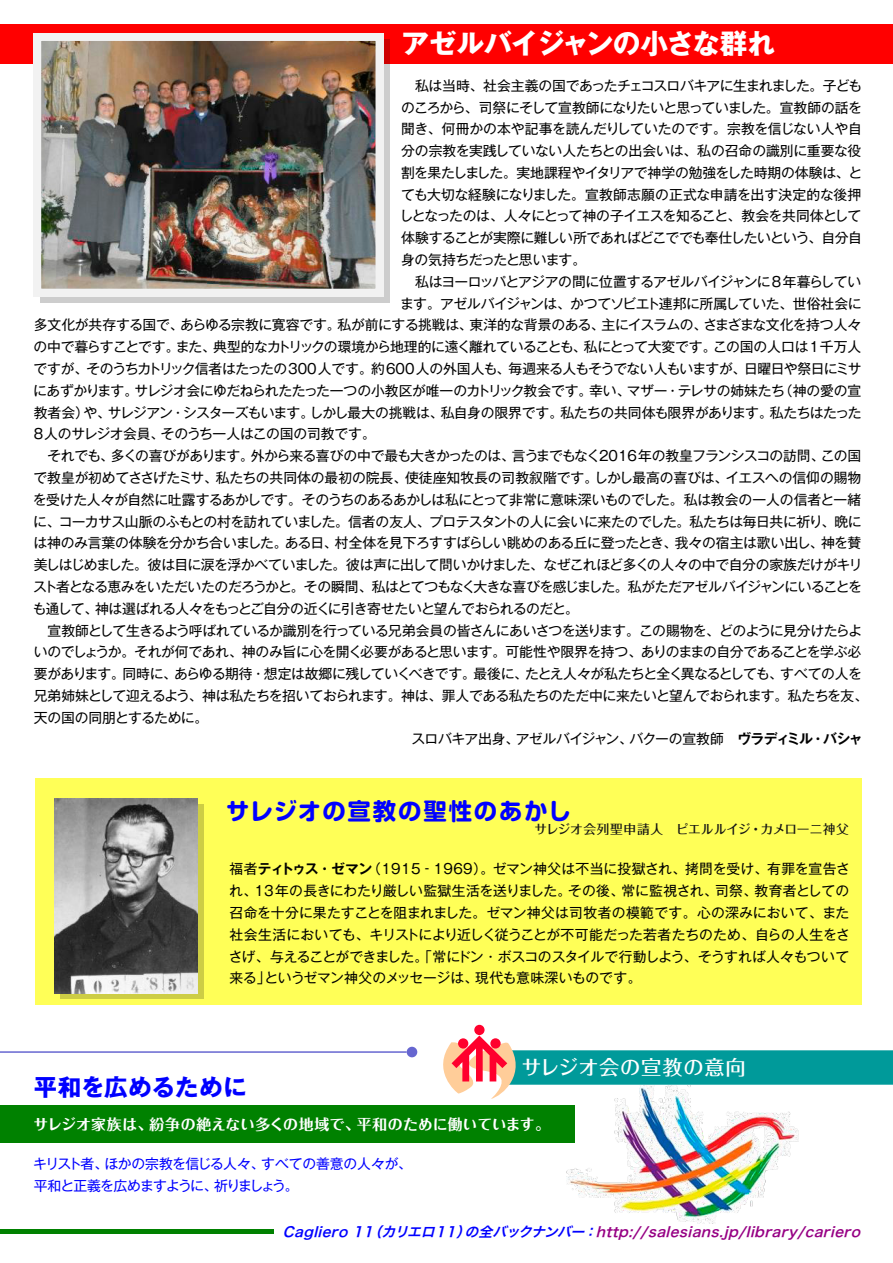
<style>
.page{position:relative;width:893px;height:1263px;background:#fff}
.page>*{position:absolute;margin:0;border:0;box-sizing:border-box;transform-origin:0 0}
.t1{font:700 27.6px "Gothic MB101 Pro";letter-spacing:-.02em;color:#fff}
.t2{font:700 23.4px "Soft Go Std";letter-spacing:.075em;color:#00f}
.t3{font:700 23.4px "Gothic MB101 Pro";letter-spacing:.015em;color:#00f}
.t4{font:500 20.25px "Folk Pro";letter-spacing:.04em;color:#fff}
.t5{font:700 14.85px "Folk Pro";letter-spacing:.005em;color:#fff}
.t6{font:13.8px/21.8px "Gothic MB101 Pro";letter-spacing:-.03em;color:#000;text-align:justify}
.t7{font:13.8px "Gothic MB101 Pro";letter-spacing:-.055em;color:#000}
.t8{font:13.8px "Gothic MB101 Pro";letter-spacing:-.01em;color:#000}
.t9{font:13.8px "Gothic MB101 Pro";letter-spacing:-.06em;color:#000}
.t10{font:italic 13.8px "Hira Kaku Pro W6";color:#960084}
.t11{font:13.8px/21.8px "Gothic MB101 Pro";letter-spacing:-.055em;color:#00f}
.t12{font:13.8px "Gothic MB101 Pro";letter-spacing:-.005em;color:#000}
.t13{font:500 12.75px "Folk Pro";letter-spacing:.005em;color:#151515}
.s1{font-family:"Gothic MB101 Pro De";font-weight:700}
.s2{color:#00f}
</style>
<div class="page">
<div style="left:0;top:1105px;width:575px;height:37px;background:#008100"></div>
<img style="left:566px;top:1099px;width:233px;height:125px">
<div style="left:35px;top:778px;width:826px;height:227px;background:#ffff57"></div>
<hr style="left:0;top:1230px;width:274px;height:4px;background:#008100">
<div style="left:0;top:24px;width:892px;height:40px;background:#f00"></div>
<div style="left:474px;top:1025px;width:10px;height:10px;background:#ff002d;border-radius:50%"></div>
<svg style="left:443px;top:1036px;width:449px;height:63px"></svg>
<hr style="left:0;top:1051px;width:406px;height:2px;background:#6666d0">
<div style="left:406px;top:1047px;width:11px;height:10px;background:#6666d0;border-radius:50%"></div>
<div style="left:60px;top:804px;width:144px;height:195px;background:linear-gradient(to right,#cdcd45,#cdcd45)"></div>
<img style="left:55px;top:798px;width:143px;height:195px">
<svg style="left:40px;top:40px;width:349px;height:263px;background:#d2cccc"></svg>
<img style="left:34px;top:33px;width:349px;height:263px">
<h1 class="t1" style="left:401px;top:21px;width:375px">アゼルバイジャンの小さな群れ</h1>
<p class="t6" style="left:401px;top:73px;width:462px">　私は当時、社会主義の国であったチェコスロバキアに生まれました。子ども</p>
<p class="t7" style="left:401px;top:96px;width:462px">のころから、司祭にそして宣教師になりたいと思っていました。宣教師の話を</p>
<p class="t8" style="left:401px;top:118px;width:462px">聞き、何冊かの本や記事を読んだりしていたのです。宗教を信じない人や自</p>
<p class="t12" style="left:401px;top:139px;width:461px">分の宗教を実践していない人たちとの出会いは、私の召命の識別に重要な役</p>
<p class="t6" style="left:401px;top:160px;width:462px">割を果たしました。実地課程やイタリアで神学の勉強をした時期の体験は、と</p>
<p class="t6" style="left:401px;top:182px;width:461px">ても大切な経験になりました。宣教師志願の正式な申請を出す決定的な後押</p>
<p class="t6" style="left:399px;top:203px;width:463px">しとなったのは、人々にとって神の子イエスを知ること、教会を共同体として</p>
<p class="t6" style="left:401px;top:225px;width:462px">体験することが実際に難しい所であればどこででも奉仕したいという、自分自</p>
<p class="t7" style="left:401px;top:248px;width:187px">身の気持ちだったと思います。</p>
<p class="t6" style="left:401px;top:269px;width:461px">　私はヨーロッパとアジアの間に位置するアゼルバイジャンに8年暮らしてい</p>
<p class="t6" style="left:400px;top:291px;width:463px">ます。アゼルバイジャンは、かつてソビエト連邦に所属していた、世俗社会に</p>
<p class="t6" style="left:34px;top:312px;width:829px">多文化が共存する国で、あらゆる宗教に寛容です。私が前にする挑戦は、東洋的な背景のある、主にイスラムの、さまざまな文化を持つ人々</p>
<p class="t6" style="left:34px;top:334px;width:829px">の中で暮らすことです。また、典型的なカトリックの環境から地理的に遠く離れていることも、私にとって大変です。この国の人口は1千万人</p>
<p class="t6" style="left:34px;top:356px;width:829px">ですが、そのうちカトリック信者はたったの300人です。約600人の外国人も、毎週来る人もそうでない人もいますが、日曜日や祭日にミサ</p>
<p class="t6" style="left:33px;top:378px;width:829px">にあずかります。サレジオ会にゆだねられたたった一つの小教区が唯一のカトリック教会です。幸い、マザー・テレサの姉妹たち（神の愛の宣</p>
<p class="t6" style="left:34px;top:400px;width:829px">教者会）や、サレジアン・シスターズもいます。しかし最大の挑戦は、私自身の限界です。私たちの共同体も限界があります。私たちはたった</p>
<p class="t6" style="left:34px;top:421px;width:344px">8人のサレジオ会員、そのうち一人はこの国の司教です。</p>
<p class="t7" style="left:34px;top:444px;width:829px">　それでも、多くの喜びがあります。外から来る喜びの中で最も大きかったのは、言うまでもなく2016年の教皇フランシスコの訪問、この国</p>
<p class="t8" style="left:34px;top:466px;width:829px">で教皇が初めてささげたミサ、私たちの共同体の最初の院長、使徒座知牧長の司教叙階です。しかし最高の喜びは、イエスへの信仰の賜物</p>
<p class="t6" style="left:33px;top:487px;width:829px">を受けた人々が自然に吐露するあかしです。そのうちのあるあかしは私にとって非常に意味深いものでした。私は教会の一人の信者と一緒</p>
<p class="t6" style="left:33px;top:509px;width:829px">に、コーカサス山脈のふもとの村を訪れていました。信者の友人、プロテスタントの人に会いに来たのでした。私たちは毎日共に祈り、晩に</p>
<p class="t6" style="left:33px;top:530px;width:829px">は神のみ言葉の体験を分かち合いました。ある日、村全体を見下ろすすばらしい眺めのある丘に登ったとき、我々の宿主は歌い出し、神を賛</p>
<p class="t6" style="left:34px;top:552px;width:830px">美しはじめました。彼は目に涙を浮かべていました。彼は声に出して問いかけました、なぜこれほど多くの人々の中で自分の家族だけがキリ</p>
<p class="t9" style="left:33px;top:575px;width:830px">スト者となる恵みをいただいたのだろうかと。その瞬間、私はとてつもなく大きな喜びを感じました。私がただアゼルバイジャンにいることを</p>
<p class="t6" style="left:33px;top:596px;width:547px">も通して、神は選ばれる人々をもっとご自分の近くに引き寄せたいと望んでおられるのだと。</p>
<p class="t6" style="left:34px;top:617px;width:829px">　宣教師として生きるよう呼ばれているか識別を行っている兄弟会員の皆さんにあいさつを送ります。この賜物を、どのように見分けたらよ</p>
<p class="t6" style="left:34px;top:639px;width:829px">いのでしょうか。それが何であれ、神のみ旨に心を開く必要があると思います。可能性や限界を持つ、ありのままの自分であることを学ぶ必</p>
<p class="t6" style="left:34px;top:661px;width:829px">要があります。同時に、あらゆる期待・想定は故郷に残していくべきです。最後に、たとえ人々が私たちと全く異なるとしても、すべての人を</p>
<p class="t6" style="left:34px;top:683px;width:836px">兄弟姉妹として迎えるよう、神は私たちを招いておられます。神は、罪人である私たちのただ中に来たいと望んでおられます。私たちを友、</p>
<p class="t6" style="left:34px;top:705px;width:176px">天の国の同朋とするために。</p>
<p class="t6" style="left:411px;top:726px;width:452px">スロバキア出身、アゼルバイジャン、バクーの宣教師　<span class="s1">ヴラディミル・バシャ</span></p>
<h2 class="t2" style="left:226px;top:795px;width:347px">サレジオの宣教の聖性のあかし</h2>
<p class="t13" style="left:534px;top:819px;width:316px">サレジオ会列聖申請人　ピエルルイジ・カメローニ神父</p>
<p class="t6" style="left:229px;top:856px;width:623px">福者<span class="s1">ティトゥス・ゼマン</span>（1915‐1969）。ゼマン神父は不当に投獄され、拷問を受け、有罪を宣告され、13年の長きにわたり厳しい監獄生活を送りました。その後、常に監視され、司祭、教育者としての召命を十分に果たすことを阻まれました。ゼマン神父は司牧者の模範です。心の深みにおいて、また社会生活においても、キリストにより近しく従うことが不可能だった若者たちのため、自らの人生をささげ、与えることができました。「常にドン・ボスコのスタイルで行動しよう、そうすれば人々もついて来る」というゼマン神父のメッセージは、現代も意味深いものです。</p>
<h2 class="t3" style="left:34px;top:1068px;width:215px">平和を広めるために</h2>
<h3 class="t4" style="left:521px;top:1050px;width:226px">サレジオ会の宣教の意向</h3>
<p class="t5" style="left:33px;top:1111px;width:518px">サレジオ家族は、紛争の絶えない多くの地域で、平和のために働いています。</p>
<p class="t11" style="left:33px;top:1151px;width:380px">キリスト者、ほかの宗教を信じる人々、すべての善意の人々が、平和と正義を広めますように、祈りましょう。</p>
<p class="t10" style="left:283px;top:1219px;width:584px"><span class="s2">Cagliero11（カリエロ11）の全バックナンバー：</span>http://salesians.jp/library/cariero</p>
</div>
